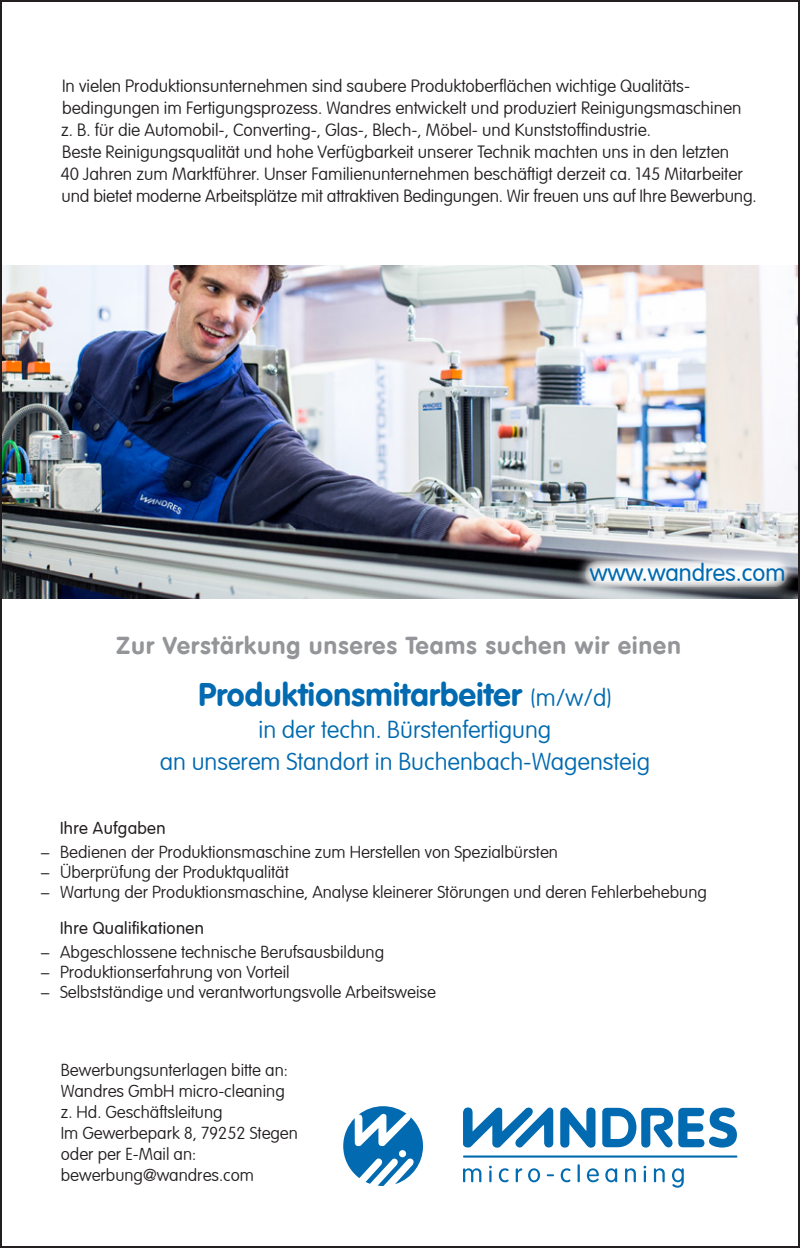
<style>
.page{position:relative;width:800px;height:1248px;background:#fff}
.page>*{position:absolute;margin:0;border:0;box-sizing:border-box;transform-origin:0 0}
.t1{font:700 32px "VAG Rounded Std";letter-spacing:.01em;color:#016ab0}
.t2{font:100 24px "VAG Rounded Std";color:#016ab0}
.t3{font:700 24px "VAG Rounded Std";letter-spacing:.05em;color:#939598}
.t4{font:300 24px "VAG Rounded Std";color:#016ab0}
.t5{font:100 17.4px "VAG Rounded Std";color:#231f20}
.t6{font:100 17px "VAG Rounded Std";color:#231f20}
.t7{font:300 17px "VAG Rounded Std";letter-spacing:.02em;color:#231f20}
.s1{font-weight:100;font-size:24px}
</style>
<div class="page">
<hr style="left:463px;top:1155px;width:274px;height:2px;background:#016ab0">
<svg style="left:463px;top:1107px;width:90px;height:41px"></svg>
<svg style="left:560px;top:1107px;width:35px;height:40px"></svg>
<svg style="left:602px;top:1107px;width:134px;height:41px"></svg>
<svg style="left:463px;top:1168px;width:18px;height:14px"></svg>
<svg style="left:489px;top:1165px;width:2px;height:17px"></svg>
<svg style="left:498px;top:1168px;width:10px;height:14px"></svg>
<svg style="left:515px;top:1168px;width:7px;height:14px"></svg>
<svg style="left:528px;top:1168px;width:12px;height:14px"></svg>
<svg style="left:546px;top:1174px;width:8px;height:2px"></svg>
<svg style="left:560px;top:1168px;width:10px;height:14px"></svg>
<svg style="left:577px;top:1164px;width:2px;height:18px"></svg>
<svg style="left:586px;top:1168px;width:12px;height:14px"></svg>
<svg style="left:605px;top:1168px;width:12px;height:14px"></svg>
<svg style="left:625px;top:1168px;width:10px;height:14px"></svg>
<svg style="left:643px;top:1165px;width:3px;height:17px"></svg>
<svg style="left:653px;top:1168px;width:11px;height:14px"></svg>
<svg style="left:672px;top:1168px;width:11px;height:19px"></svg>
<svg style="left:343px;top:1106px;width:80px;height:79px"></svg>
<img style="left:3px;top:265px;width:793px;height:333px">
<div style="left:574px;top:550px;width:223px;height:47px;background:#fff;opacity:.75"></div>
<div style="left:578px;top:551px;width:218px;height:42px;background:#fff;opacity:.75"></div>
<p class="t5" style="left:62px;top:76px;width:629px">In vielen Produktionsunternehmen sind saubere Produktoberflächen wichtige Qualitäts-</p>
<p class="t5" style="left:62px;top:98px;width:680px">bedingungen im Fertigungsprozess. Wandres entwickelt und produziert Reinigungsmaschinen</p>
<p class="t5" style="left:61px;top:120px;width:591px">z. B. für die Automobil-, Converting-, Glas-, Blech-, Möbel- und Kunststoffindustrie.</p>
<p class="t5" style="left:62px;top:142px;width:668px">Beste Reinigungsqualität und hohe Verfügbarkeit unserer Technik machten uns in den letzten</p>
<p class="t5" style="left:60px;top:164px;width:684px">40 Jahren zum Marktführer. Unser Familienunternehmen beschäftigt derzeit ca. 145 Mitarbeiter</p>
<p class="t5" style="left:62px;top:186px;width:696px">und bietet moderne Arbeitsplätze mit attraktiven Bedingungen. Wir freuen uns auf Ihre Bewerbung.</p>
<p class="t4" style="left:589px;top:559px;width:197px">www.wandres.com</p>
<p class="t3" style="left:116px;top:631px;width:566px">Zur Verstärkung unseres Teams suchen wir einen</p>
<p class="t1" style="left:198px;top:676px;width:414px">Produktionsmitarbeiter <span class="s1">(m/w/d)</span></p>
<p class="t2" style="left:258px;top:716px;width:294px">in der techn. Bürstenfertigung</p>
<p class="t2" style="left:160px;top:748px;width:491px">an unserem Standort in Buchenbach-Wagensteig</p>
<p class="t7" style="left:60px;top:818px;width:107px">Ihre Aufgaben</p>
<p class="t6" style="left:40px;top:842px;width:519px">− Bedienen der Produktionsmaschine zum Herstellen von Spezialbürsten</p>
<p class="t6" style="left:40px;top:862px;width:250px">− Überprüfung der Produktqualität</p>
<p class="t6" style="left:40px;top:882px;width:668px">− Wartung der Produktionsmaschine, Analyse kleinerer Störungen und deren Fehlerbehebung</p>
<p class="t7" style="left:60px;top:918px;width:145px">Ihre Qualifikationen</p>
<p class="t6" style="left:40px;top:942px;width:345px">− Abgeschlossene technische Berufsausbildung</p>
<p class="t6" style="left:40px;top:962px;width:251px">− Produktionserfahrung von Vorteil</p>
<p class="t6" style="left:40px;top:982px;width:397px">− Selbstständige und verantwortungsvolle Arbeitsweise</p>
<p class="t6" style="left:61px;top:1060px;width:228px">Bewerbungsunterlagen bitte an:</p>
<p class="t6" style="left:61px;top:1081px;width:225px">Wandres GmbH micro-cleaning</p>
<p class="t6" style="left:61px;top:1102px;width:163px">z. Hd. Geschäftsleitung</p>
<p class="t6" style="left:61px;top:1123px;width:238px">Im Gewerbepark 8, 79252 Stegen</p>
<p class="t6" style="left:61px;top:1144px;width:137px">oder per E-Mail an:</p>
<p class="t6" style="left:61px;top:1165px;width:194px">bewerbung@wandres.com</p>
</div>
